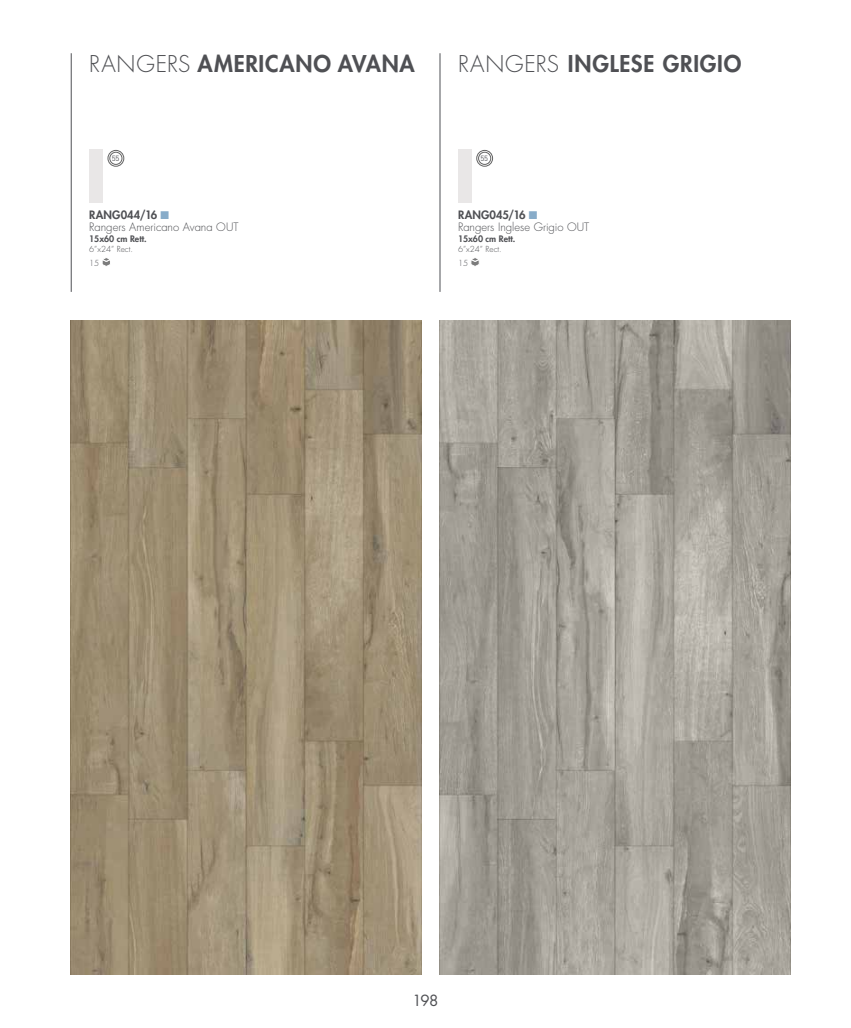
<style>
.page{position:relative;width:851px;height:1028px;background:#fff}
.page>*{position:absolute;margin:0;border:0;box-sizing:border-box;transform-origin:0 0}
.t1{font:800 22.5px "Futura Std";letter-spacing:.035em;color:#4f5054}
.t2{font:15px "Futura Std";color:#4f5054}
.t3{font:300 11.25px/12.9px "Futura Std";letter-spacing:-.005em;color:#4f5054}
.t4{font:800 8.75px "Futura Std";color:#4f5054}
.t5{font:300 8.12px/13.1px "Futura Std";color:#4f5054}
.t6{font:7.5px "DIN";color:#4f5054}
.s1{font-weight:300}
.s2{font-weight:800}
.s3{color:#88acc9}
</style>
<div class="page">
<img style="left:71px;top:320px;width:351px;height:654px">
<img style="left:439px;top:320px;width:351px;height:654px">
<hr style="left:71px;top:53px;width:1px;height:239px;background:#4f5054">
<hr style="left:439px;top:53px;width:1px;height:239px;background:#4f5054">
<div style="left:89px;top:149px;width:13px;height:53px;background:#e9e7e7"></div>
<div style="left:108px;top:150px;width:16px;height:16px;border:1px solid #636363;border-radius:50%"></div>
<div style="left:110px;top:152px;width:12px;height:12px;border:1px solid #636363;border-radius:50%"></div>
<svg style="left:102px;top:258px;width:8px;height:8px"></svg>
<div style="left:458px;top:149px;width:13px;height:53px;background:#e9e7e7"></div>
<div style="left:476px;top:150px;width:16px;height:16px;border:1px solid #636363;border-radius:50%"></div>
<div style="left:478px;top:152px;width:13px;height:12px;border:1px solid #636363;border-radius:50%"></div>
<svg style="left:471px;top:258px;width:8px;height:8px"></svg>
<h1 class="t1" style="left:89px;top:49px;width:327px"><span class="s1">RANGERS</span> AMERICANO AVANA</h1>
<h1 class="t1" style="left:458px;top:49px;width:285px"><span class="s1">RANGERS</span> INGLESE GRIGIO</h1>
<p class="t6" style="left:112px;top:154px;width:9px">55</p>
<p class="t3" style="left:89px;top:208px;width:151px"><span class="s2">RANG044/16</span> <span class="s3">■<br></span>Rangers Americano Avana OUT</p>
<p class="t4" style="left:89px;top:233px;width:59px">15x60 cm Rett.</p>
<p class="t5" style="left:89px;top:243px;width:45px">6”x24” Rect.<br>15</p>
<p class="t6" style="left:480px;top:154px;width:9px">55</p>
<p class="t3" style="left:458px;top:208px;width:133px"><span class="s2">RANG045/16</span> <span class="s3">■<br></span>Rangers Inglese Grigio OUT</p>
<p class="t4" style="left:458px;top:233px;width:59px">15x60 cm Rett.</p>
<p class="t5" style="left:458px;top:243px;width:45px">6”x24” Rect.<br>15</p>
<h2 class="t2" style="left:412px;top:991px;width:27px">198</h2>
</div>
